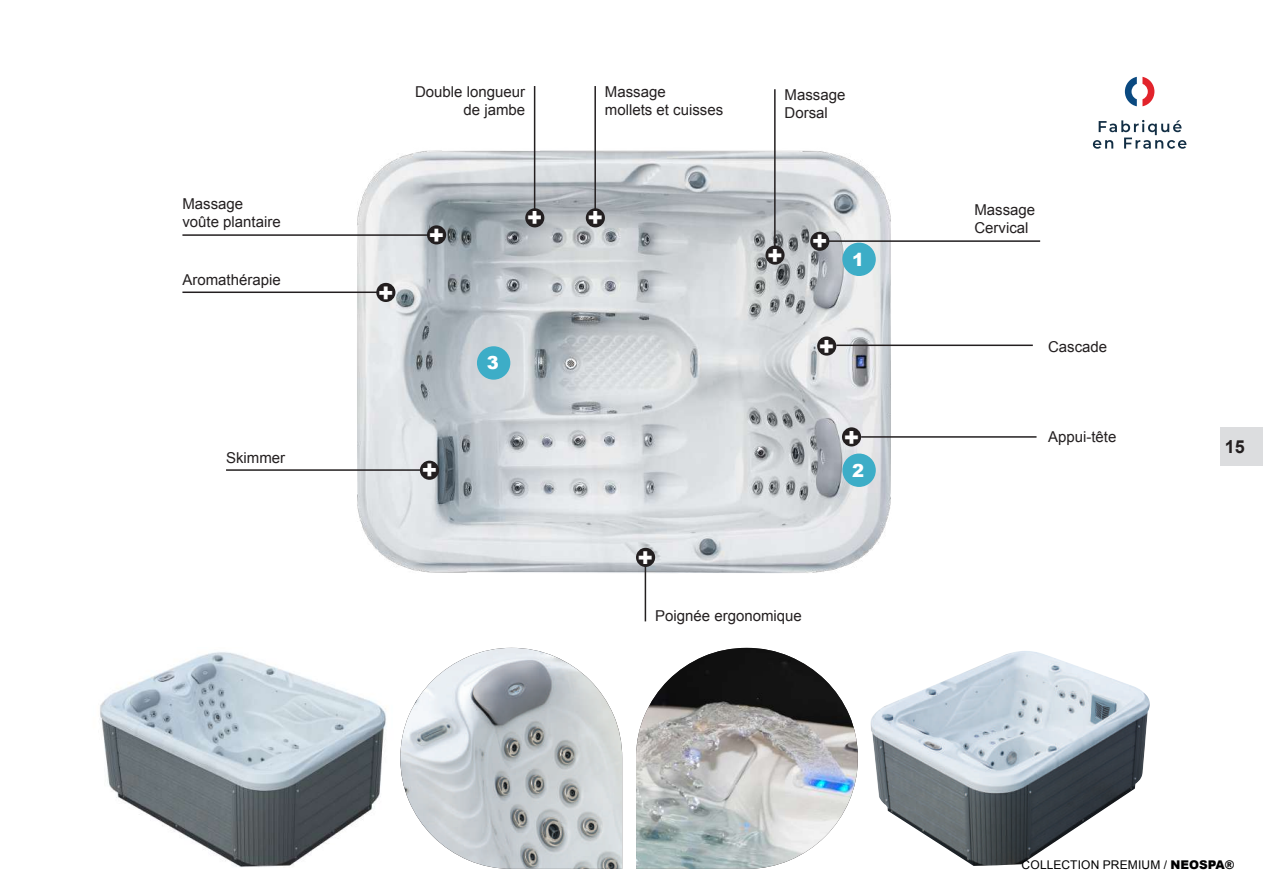
<style>
.page{position:relative;width:1263px;height:893px;background:#fff}
.page>*{position:absolute;margin:0;border:0;box-sizing:border-box;transform-origin:0 0}
.t1{font:900 24px "Arial";color:#fff}
.t2{font:900 18px "Arial";color:#fff}
.t3{font:700 18px "Arial";color:#231f20}
.t4{font:15px/18px "Arial";color:#231f20}
.t5{font:12px "Arial";letter-spacing:.015em;color:#000001}
.t6{font:12px "Arial";letter-spacing:.015em;color:#231f20}
.s1{font-weight:900}
</style>
<div class="page">
<div style="left:1220px;top:427px;width:43px;height:39px;background:#dcdddf"></div>
<img style="left:357px;top:86px;width:552px;height:562px">
<div style="left:843px;top:243px;width:32px;height:32px;background:#3dadc7;border-radius:50%"></div>
<div style="left:842px;top:243px;width:34px;height:33px;border:2px solid #3dadc7;border-radius:50%"></div>
<div style="left:478px;top:347px;width:32px;height:32px;background:#3dadc7;border-radius:50%"></div>
<div style="left:477px;top:346px;width:33px;height:34px;border:2px solid #3dadc7;border-radius:50%"></div>
<div style="left:843px;top:454px;width:32px;height:32px;background:#3dadc7;border-radius:50%"></div>
<div style="left:842px;top:453px;width:34px;height:34px;border:2px solid #3dadc7;border-radius:50%"></div>
<svg style="left:817px;top:336px;width:19px;height:20px"></svg>
<div style="left:842px;top:427px;width:19px;height:19px;background:#231f20;border-radius:50%"></div>
<div style="left:765px;top:245px;width:20px;height:20px;background:#231f20;border-radius:50%"></div>
<hr style="left:774px;top:89px;width:2px;height:159px;background:#231f20">
<div style="left:376px;top:283px;width:19px;height:19px;background:#231f20;border-radius:50%"></div>
<hr style="left:182px;top:291px;width:196px;height:2px;background:#231f20">
<svg style="left:420px;top:461px;width:19px;height:19px"></svg>
<hr style="left:226px;top:469px;width:196px;height:2px;background:#231f20">
<div style="left:586px;top:208px;width:19px;height:19px;background:#231f20;border-radius:50%"></div>
<hr style="left:594px;top:86px;width:2px;height:125px;background:#231f20">
<div style="left:525px;top:208px;width:19px;height:19px;background:#231f20;border-radius:50%"></div>
<hr style="left:534px;top:86px;width:1px;height:125px;background:#231f20">
<svg style="left:636px;top:548px;width:19px;height:19px"></svg>
<hr style="left:645px;top:565px;width:1px;height:56px;background:#231f20">
<div style="left:427px;top:225px;width:19px;height:19px;background:#231f20;border-radius:50%"></div>
<hr style="left:182px;top:234px;width:247px;height:2px;background:#231f20">
<div style="left:810px;top:232px;width:19px;height:19px;background:#231f20;border-radius:50%"></div>
<hr style="left:827px;top:240px;width:213px;height:2px;background:#231f20">
<img style="left:100px;top:652px;width:286px;height:215px">
<img style="left:870px;top:651px;width:280px;height:215px">
<img style="left:400px;top:648px;width:222px;height:221px">
<img style="left:636px;top:648px;width:222px;height:221px">
<hr style="left:836px;top:345px;width:197px;height:1px;background:#231f20">
<hr style="left:861px;top:436px;width:175px;height:2px;background:#231f20">
<div style="left:1041px;top:855px;width:208px;height:21px;background:#fff"></div>
<svg style="left:1093px;top:120px;width:93px;height:29px"></svg>
<svg style="left:1125px;top:77px;width:29px;height:29px"></svg>
<div style="left:1131px;top:83px;width:17px;height:17px;background:#fff;border-radius:50%"></div>
<svg style="left:820px;top:340px;width:13px;height:12px"></svg>
<svg style="left:423px;top:464px;width:13px;height:13px"></svg>
<svg style="left:639px;top:551px;width:13px;height:13px"></svg>
<p class="t4" style="left:415px;top:83px;width:112px;text-align:right">Double longueur de jambe</p>
<p class="t4" style="left:605px;top:83px;width:120px">Massage<br>mollets et cuisses</p>
<p class="t4" style="left:784px;top:86px;width:62px">Massage<br>Dorsal</p>
<p class="t4" style="left:182px;top:195px;width:100px">Massage voûte plantaire</p>
<p class="t4" style="left:974px;top:201px;width:62px">Massage<br>Cervical</p>
<h1 class="t1" style="left:767px;top:238px;width:17px">+</h1>
<h1 class="t1" style="left:527px;top:200px;width:17px">+</h1>
<h1 class="t1" style="left:587px;top:200px;width:17px">+</h1>
<h1 class="t1" style="left:419px;top:243px;width:17px;rotate:-90deg">+</h1>
<h1 class="t1" style="left:837px;top:233px;width:17px;rotate:90deg">+</h1>
<p class="t2" style="left:852px;top:246px;width:14px">1</p>
<p class="t4" style="left:182px;top:271px;width:100px">Aromathérapie</p>
<p class="t4" style="left:226px;top:449px;width:61px">Skimmer</p>
<p class="t2" style="left:487px;top:350px;width:14px">3</p>
<p class="t2" style="left:852px;top:457px;width:14px">2</p>
<p class="t4" style="left:655px;top:607px;width:148px">Poignée ergonomique</p>
<p class="t4" style="left:1048px;top:338px;width:61px">Cascade</p>
<p class="t4" style="left:1048px;top:427px;width:70px">Appui-tête</p>
<p class="t3" style="left:1225px;top:435px;width:22px">15</p>
<p class="t5" style="left:1021px;top:857px;width:214px">COLLECTION PREMIUM / <span class="s1">NEOSPA®</span></p>
<p class="t6" style="left:1052px;top:857px;width:110px">COLLECTION 2020</p>
</div>
